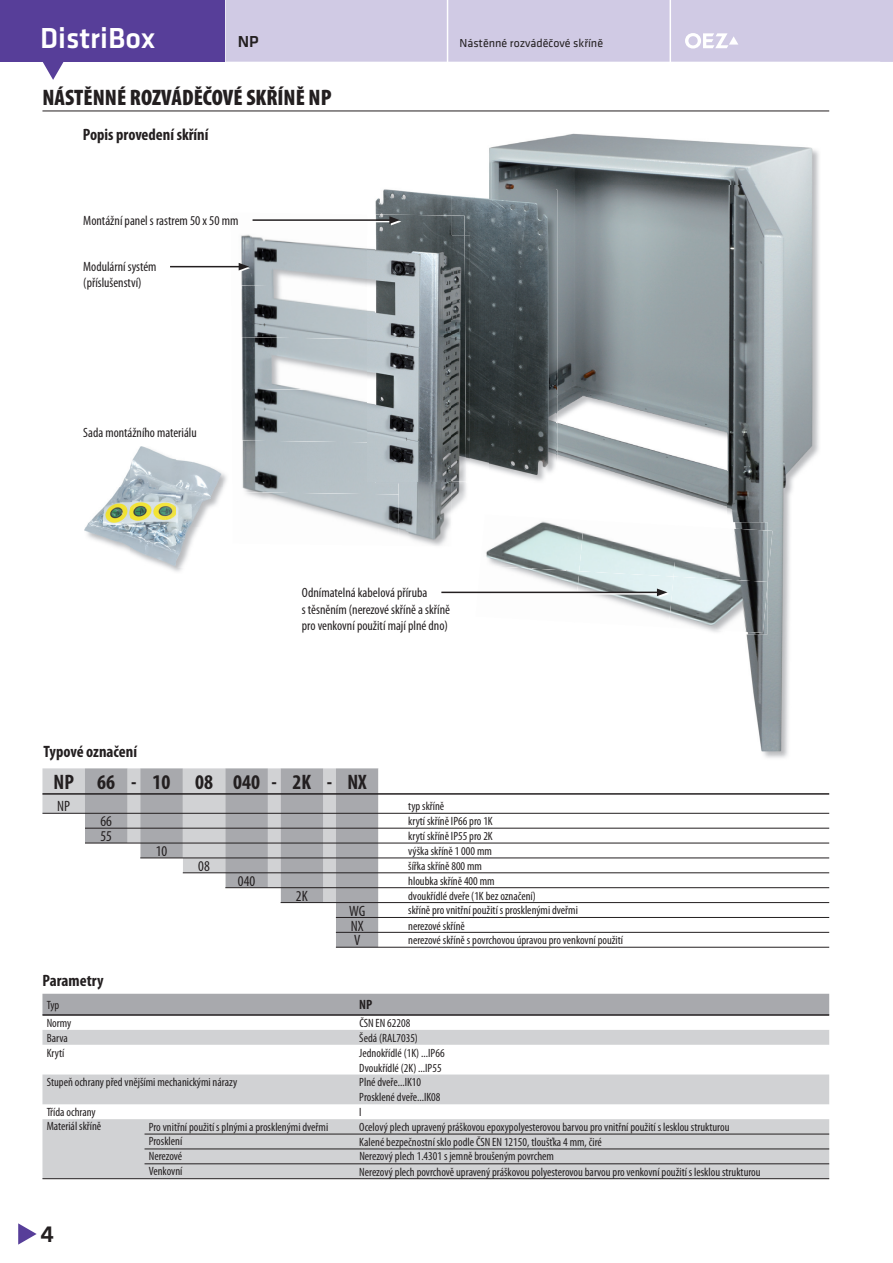
<style>
.page{position:relative;width:893px;height:1263px;background:#fff}
.page>*{position:absolute;margin:0;border:0;box-sizing:border-box;transform-origin:0 0}
.t1{font:500 30px "Klavika";color:#fff}
.t2{font:500 24px "Klavika";color:#231f20}
.t3{font:900 condensed 22.5px "Myriad Pro";color:#231f20}
.t4{font:700 condensed 21px "Myriad Pro";color:#231f20}
.t5{font:700 condensed 16.5px "Myriad Pro";color:#231f20}
.t6{font:500 16.5px "Klavika";color:#231f20}
.t7{font:condensed 15px "Myriad Pro";color:#231f20}
.t8{font:condensed 13.5px/16.2px "Myriad Pro";color:#231f20}
.t9{font:700 condensed 13.5px "Myriad Pro";color:#231f20}
.t10{font:condensed 12px/14.9px "Myriad Pro";color:#231f20}
.t11{font:12px "Klavika";color:#231f20}
</style>
<div class="page">
<hr style="left:42px;top:111px;width:787px;height:1px;background:#231f20">
<svg style="left:42px;top:768px;width:787px;height:179px"></svg>
<hr style="left:85px;top:828px;width:744px;height:1px;background:#231f20">
<hr style="left:336px;top:917px;width:493px;height:1px;background:#231f20">
<hr style="left:85px;top:843px;width:744px;height:1px;background:#231f20">
<hr style="left:140px;top:858px;width:689px;height:1px;background:#231f20">
<hr style="left:183px;top:873px;width:646px;height:1px;background:#231f20">
<hr style="left:225px;top:887px;width:604px;height:1px;background:#231f20">
<hr style="left:281px;top:902px;width:548px;height:1px;background:#231f20">
<hr style="left:42px;top:793px;width:787px;height:2px;background:#231f20">
<hr style="left:42px;top:813px;width:787px;height:1px;background:#231f20">
<hr style="left:336px;top:932px;width:493px;height:1px;background:#231f20">
<hr style="left:336px;top:947px;width:493px;height:1px;background:#231f20">
<div style="left:42px;top:994px;width:787px;height:20px;background:#a8a9ad"></div>
<svg style="left:42px;top:1030px;width:787px;height:148px;fill:#d1d2d4"></svg>
<hr style="left:42px;top:1014px;width:787px;height:2px;background:#231f20">
<hr style="left:145px;top:1134px;width:684px;height:1px;background:#231f20">
<hr style="left:145px;top:1149px;width:684px;height:1px;background:#231f20">
<hr style="left:145px;top:1163px;width:684px;height:1px;background:#231f20">
<hr style="left:42px;top:1178px;width:787px;height:1px;background:#231f20">
<div style="left:0;top:0;width:224px;height:62px;background:#573e99"></div>
<svg style="left:43px;top:62px;width:21px;height:18px"></svg>
<svg style="left:18px;top:1223px;width:19px;height:22px"></svg>
<div style="left:226px;top:0;width:667px;height:62px;background:#d0cae4"></div>
<img style="left:451px;top:195px;width:38px;height:238px">
<img style="left:475px;top:550px;width:14px;height:44px">
<img style="left:489px;top:134px;width:330px;height:52px">
<img style="left:555px;top:186px;width:171px;height:326px">
<img style="left:726px;top:186px;width:93px;height:572px">
<img style="left:767px;top:530px;width:5px;height:54px">
<img style="left:489px;top:522px;width:90px;height:44px">
<img style="left:579px;top:532px;width:94px;height:39px">
<img style="left:673px;top:525px;width:94px;height:51px">
<img style="left:489px;top:566px;width:90px;height:28px">
<img style="left:574px;top:571px;width:99px;height:47px">
<img style="left:669px;top:576px;width:98px;height:57px">
<img style="left:555px;top:190px;width:2px;height:293px">
<img style="left:489px;top:180px;width:66px;height:301px">
<img style="left:375px;top:190px;width:76px;height:24px">
<img style="left:470px;top:433px;width:19px;height:35px">
<img style="left:466px;top:236px;width:4px;height:228px">
<img style="left:368px;top:214px;width:98px;height:267px">
<img style="left:241px;top:236px;width:127px;height:49px">
<img style="left:241px;top:285px;width:127px;height:52px">
<img style="left:242px;top:337px;width:126px;height:52px">
<img style="left:242px;top:389px;width:126px;height:51px">
<img style="left:242px;top:440px;width:157px;height:52px">
<img style="left:398px;top:483px;width:68px;height:63px">
<img style="left:246px;top:492px;width:153px;height:54px">
<img style="left:375px;top:481px;width:76px;height:2px">
<svg style="left:451px;top:481px;width:15px;height:2px"></svg>
<img style="left:168px;top:473px;width:59px;height:99px">
<img style="left:85px;top:447px;width:138px;height:121px">
<hr style="left:254px;top:221px;width:139px;height:1px;background:#fff">
<hr style="left:491px;top:593px;width:170px;height:2px;background:#fff">
<hr style="left:253px;top:219px;width:139px;height:2px;background:#231f20">
<svg style="left:389px;top:216px;width:12px;height:9px"></svg>
<hr style="left:170px;top:266px;width:71px;height:1px;background:#231f20">
<svg style="left:239px;top:263px;width:11px;height:9px"></svg>
<hr style="left:441px;top:592px;width:218px;height:1px;background:#231f20">
<svg style="left:657px;top:589px;width:12px;height:9px"></svg>
<h1 class="t1" style="left:40px;top:20px;width:116px">DistriBox</h1>
<h3 class="t6" style="left:238px;top:32px;width:22px">NP</h3>
<p class="t11" style="left:459px;top:36px;width:145px">Nástěnné rozváděčové skříně</p>
<h3 class="t3" style="left:42px;top:84px;width:291px">NÁSTĚNNÉ ROZVÁDĚČOVÉ SKŘÍNĚ NP</h3>
<h3 class="t5" style="left:83px;top:125px;width:127px">Popis provedení skříní</h3>
<p class="t8" style="left:83px;top:213px;width:157px">Montážní panel s rastrem 50 x 50 mm</p>
<p class="t8" style="left:83px;top:260px;width:75px">Modulární systém (příslušenství)</p>
<p class="t8" style="left:83px;top:425px;width:115px">Sada montážního materiálu</p>
<h3 class="t5" style="left:43px;top:742px;width:95px">Typové označení</h3>
<p class="t8" style="left:302px;top:586px;width:150px">Odnímatelná kabelová příruba<br>s těsněním (nerezové skříně a skříně pro venkovní použití mají plné dno)</p>
<h3 class="t4" style="left:54px;top:769px;width:315px">NP 66 - 10 08 040- 2K - NX</h3>
<p class="t7" style="left:57px;top:801px;width:14px">NP</p>
<p class="t10" style="left:408px;top:800px;width:38px">typ skříně</p>
<p class="t7" style="left:100px;top:816px;width:13px">66</p>
<p class="t10" style="left:408px;top:814px;width:86px">krytí skříně IP66 pro 1K</p>
<p class="t7" style="left:100px;top:831px;width:13px">55</p>
<p class="t10" style="left:408px;top:830px;width:86px">krytí skříně IP55 pro 2K</p>
<p class="t7" style="left:156px;top:845px;width:13px">10</p>
<p class="t10" style="left:408px;top:844px;width:85px">výška skříně 1 000 mm</p>
<p class="t7" style="left:198px;top:860px;width:13px">08</p>
<p class="t10" style="left:408px;top:859px;width:75px">šířka skříně 800 mm</p>
<p class="t7" style="left:238px;top:875px;width:19px">040</p>
<p class="t10" style="left:408px;top:874px;width:88px">hloubka skříně 400 mm</p>
<p class="t7" style="left:296px;top:890px;width:13px">2K</p>
<p class="t10" style="left:408px;top:889px;width:129px">dvoukřídlé dveře (1K bez označení)</p>
<p class="t7" style="left:349px;top:905px;width:18px">WG</p>
<p class="t10" style="left:408px;top:904px;width:171px">skříně pro vnitřní použití s prosklenými dveřmi</p>
<p class="t7" style="left:351px;top:920px;width:14px">NX</p>
<p class="t10" style="left:408px;top:919px;width:58px">nerezové skříně</p>
<p class="t7" style="left:354px;top:935px;width:8px">V</p>
<p class="t10" style="left:408px;top:934px;width:216px">nerezové skříně s povrchovou úpravou pro venkovní použití</p>
<h3 class="t5" style="left:42px;top:970px;width:63px">Parametry</h3>
<p class="t10" style="left:47px;top:998px;width:14px">Typ</p>
<p class="t9" style="left:359px;top:997px;width:15px">NP</p>
<p class="t10" style="left:47px;top:1017px;width:26px">Normy</p>
<p class="t10" style="left:359px;top:1017px;width:53px">ČSN EN 62208</p>
<p class="t10" style="left:47px;top:1031px;width:23px">Barva</p>
<p class="t10" style="left:359px;top:1031px;width:60px">Šedá (RAL7035)</p>
<p class="t10" style="left:47px;top:1046px;width:19px">Krytí</p>
<p class="t10" style="left:359px;top:1046px;width:87px">Jednokřídlé (1K) ...IP66<br>Dvoukřídlé (2K) ...IP55</p>
<p class="t10" style="left:47px;top:1076px;width:192px">Stupeň ochrany před vnějšími mechanickými nárazy</p>
<p class="t10" style="left:359px;top:1076px;width:83px">Plné dveře...IK10<br>Prosklené dveře...IK08</p>
<p class="t10" style="left:47px;top:1106px;width:51px">Třída ochrany</p>
<p class="t10" style="left:359px;top:1106px;width:4px">I</p>
<p class="t10" style="left:47px;top:1120px;width:56px">Materiál skříně</p>
<p class="t10" style="left:149px;top:1120px;width:181px">Pro vnitřní použití s plnými a prosklenými dveřmi</p>
<p class="t10" style="left:359px;top:1120px;width:372px">Ocelový plech upravený práškovou epoxypolyesterovou barvou pro vnitřní použití s lesklou strukturou</p>
<p class="t10" style="left:149px;top:1135px;width:35px">Prosklení</p>
<p class="t10" style="left:359px;top:1135px;width:244px">Kalené bezpečnostní sklo podle ČSN EN 12150, tloušťka 4 mm, čiré</p>
<p class="t10" style="left:149px;top:1149px;width:35px">Nerezové</p>
<p class="t10" style="left:359px;top:1149px;width:196px">Nerezový plech 1.4301 s jemně broušeným povrchem</p>
<p class="t10" style="left:149px;top:1164px;width:35px">Venkovní</p>
<p class="t10" style="left:359px;top:1165px;width:403px">Nerezový plech povrchově upravený práškovou polyesterovou barvou pro venkovní použití s lesklou strukturou</p>
<h2 class="t2" style="left:41px;top:1219px;width:15px">4</h2>
</div>
